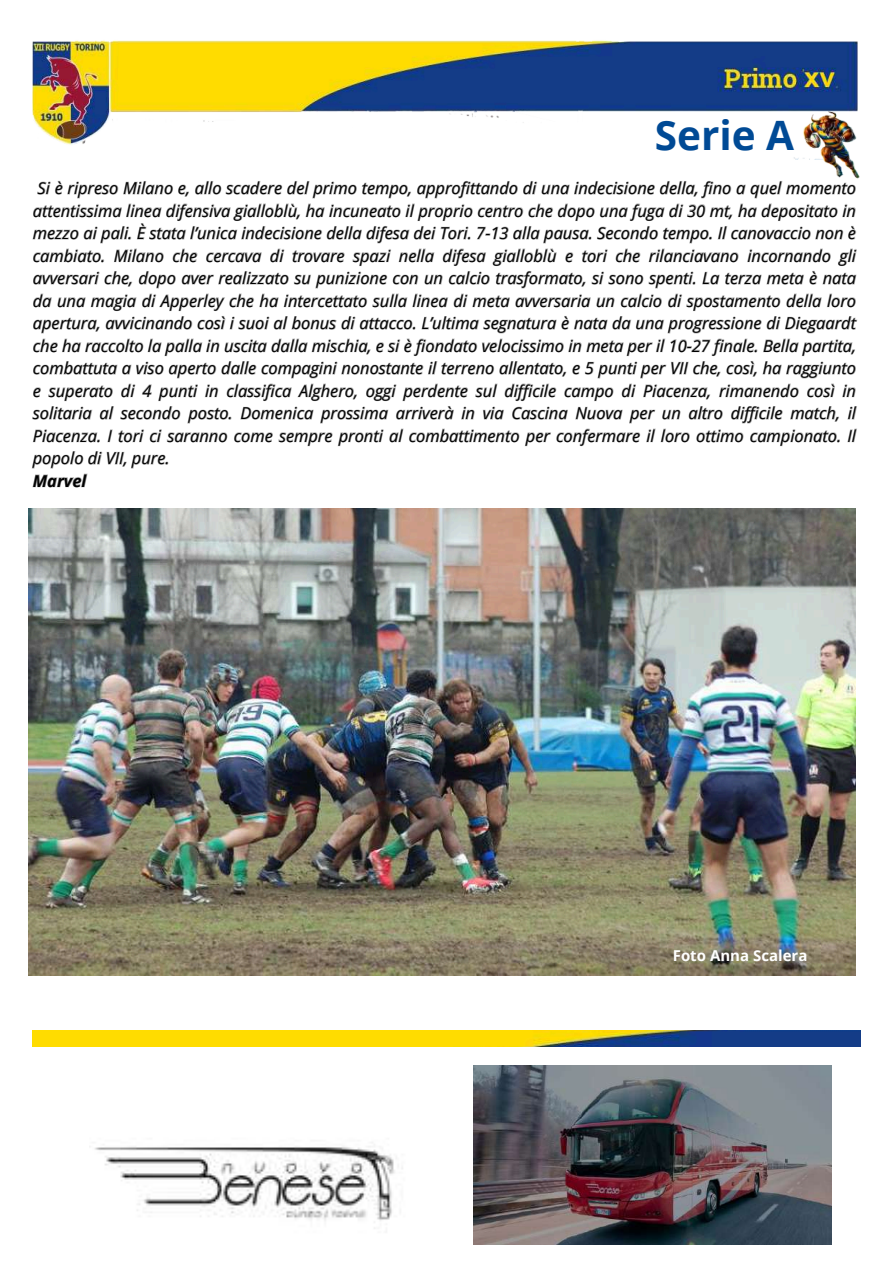
<style>
.page{position:relative;width:894px;height:1264px;background:#fff}
.page>*{position:absolute;margin:0;border:0;box-sizing:border-box;transform-origin:0 0}
.t1{font:700 40.5px "Open Sans";color:#004a95}
.t2{font:italic 16.35px/22.5px "Open Sans";color:#000;text-align:justify}
.t3{font:italic 700 16.35px "Open Sans";color:#000}
.t4{font:700 15px "Open Sans";color:#fff}
</style>
<div class="page">
<img style="left:33px;top:40px;width:825px;height:119px">
<img style="left:33px;top:1030px;width:827px;height:16px">
<img style="left:800px;top:109px;width:60px;height:70px">
<img style="left:473px;top:1065px;width:358px;height:179px">
<img style="left:94px;top:1142px;width:309px;height:87px">
<img style="left:28px;top:509px;width:827px;height:466px">
<svg style="left:31px;top:180px;width:826px;height:344px"></svg>
<h1 class="t1" style="left:654px;top:107px;width:141px">Serie A</h1>
<p class="t2" style="left:33px;top:176px;width:824px">Si è ripreso Milano e, allo scadere del primo tempo, approfittando di una indecisione della, fino a quel momento attentissima linea difensiva gialloblù, ha incuneato il proprio centro che dopo una fuga di 30 mt, ha depositato in mezzo ai pali. È stata l’unica indecisione della difesa dei Tori. 7-13 alla pausa. Secondo tempo. Il canovaccio non è cambiato. Milano che cercava di trovare spazi nella difesa gialloblù e tori che rilanciavano incornando gli avversari che, dopo aver realizzato su punizione con un calcio trasformato, si sono spenti. La terza meta è nata da una magia di Apperley che ha intercettato sulla linea di meta avversaria un calcio di spostamento della loro apertura, avvicinando così i suoi al bonus di attacco. L’ultima segnatura è nata da una progressione di Diegaardt che ha raccolto la palla in uscita dalla mischia, e si è fiondato velocissimo in meta per il 10-27 finale. Bella partita, combattuta a viso aperto dalle compagini nonostante il terreno allentato, e 5 punti per VII che, così, ha raggiunto e superato di 4 punti in classifica Alghero, oggi perdente sul difficile campo di Piacenza, rimanendo così in solitaria al secondo posto. Domenica prossima arriverà in via Cascina Nuova per un altro difficile match, il Piacenza. I tori ci saranno come sempre pronti al combattimento per confermare il loro ottimo campionato. Il popolo di VII, pure.</p>
<p class="t3" style="left:33px;top:469px;width:55px">Marvel</p>
<p class="t4" style="left:672px;top:944px;width:136px">Foto Anna Scalera</p>
</div>
